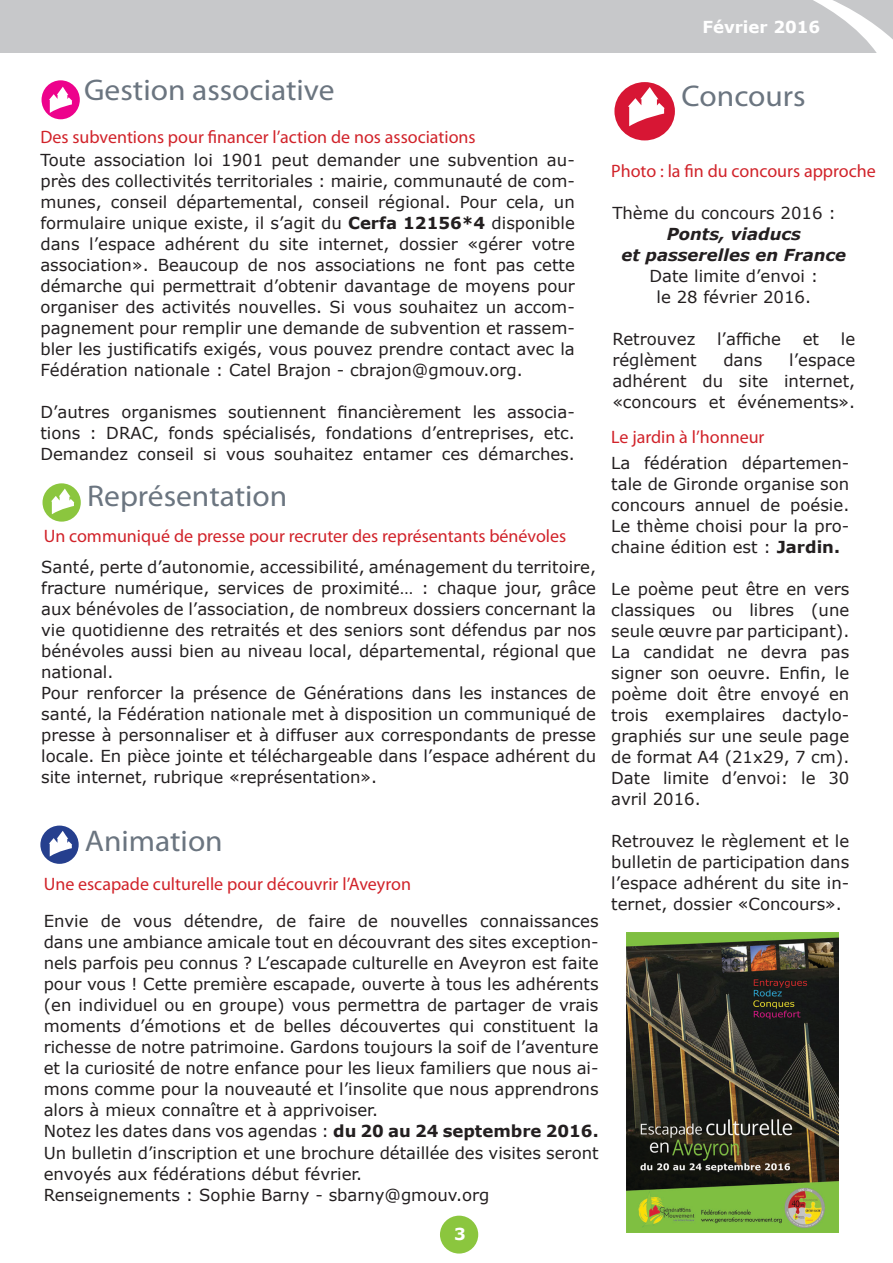
<style>
.page{position:relative;width:893px;height:1263px;background:#fff}
.page>*{position:absolute;margin:0;border:0;box-sizing:border-box;transform-origin:0 0}
.t1{font:30px "Myriad Pro";color:#6b7580;scale:1.05 1}
.t2{font:18px "Myriad Pro";color:#d1232a}
.t3{font:16.5px/21px "Verdana";color:#231f20;text-align:justify}
.t4{font:italic 700 16.5px/21px "Verdana";color:#231f20;text-align:center}
.t5{font:700 16.5px "Verdana";color:#fff}
.s1{font-weight:700}
</style>
<div class="page">
<div style="left:440px;top:1216px;width:38px;height:37px;background:#8bc63e;border-radius:50%"></div>
<div style="left:0;top:0;width:893px;height:52px;background:#c7c8ca"></div>
<svg style="left:757px;top:0;width:136px;height:53px"></svg>
<div style="left:40px;top:825px;width:39px;height:39px;background:#253f8e;border-radius:50%"></div>
<svg style="left:49px;top:831px;width:23px;height:25px"></svg>
<div style="left:614px;top:82px;width:61px;height:58px;background:#d71634;border-radius:50%"></div>
<svg style="left:628px;top:87px;width:37px;height:39px"></svg>
<div style="left:42px;top:80px;width:38px;height:39px;background:#ed028c;border-radius:50%"></div>
<svg style="left:49px;top:87px;width:23px;height:26px"></svg>
<div style="left:43px;top:483px;width:38px;height:39px;background:#8bc63e;border-radius:50%"></div>
<svg style="left:51px;top:488px;width:23px;height:26px"></svg>
<img style="left:626px;top:932px;width:213px;height:301px">
<p class="t5" style="left:702px;top:15px;width:119px">Février 2016</p>
<h1 class="t1" style="left:84px;top:71px;width:240px">Gestion associative</h1>
<h1 class="t1" style="left:682px;top:78px;width:120px">Concours</h1>
<p class="t2" style="left:40px;top:126px;width:437px">Des subventions pour financer l’action de nos associations</p>
<p class="t3" style="left:40px;top:149px;width:536px">Toute association loi 1901 peut demander une subvention au&shy;près des collectivités territoriales : mairie, communauté de com&shy;munes, conseil départemental, conseil régional. Pour cela, un formulaire unique existe, il s’agit du <span class="s1">Cerfa 12156*4</span> disponible dans l’espace adhérent du site internet, dossier «gérer votre association». Beaucoup de nos associations ne font pas cette démarche qui permettrait d’obtenir davantage de moyens pour organiser des activités nouvelles. Si vous souhaitez un accom&shy;pagnement pour remplir une demande de subvention et rassem&shy;bler les justificatifs exigés, vous pouvez prendre contact avec la Fédération nationale : Catel Brajon - cbrajon@gmouv.org.</p>
<p class="t3" style="left:40px;top:401px;width:536px">D’autres organismes soutiennent financièrement les associa&shy;tions : DRAC, fonds spécialisés, fondations d’entreprises, etc.<br>Demandez conseil si vous souhaitez entamer ces démarches.</p>
<h1 class="t1" style="left:87px;top:477px;width:192px">Représentation</h1>
<p class="t2" style="left:44px;top:524px;width:524px">Un communiqué de presse pour recruter des représentants bénévoles</p>
<p class="t3" style="left:41px;top:556px;width:556px;text-align:left">Santé, perte d’autonomie, accessibilité, aménagement du territoire, fracture numérique, services de proximité… : chaque jour, grâce aux bénévoles de l’association, de nombreux dossiers concernant la vie quotidienne des retraités et des seniors sont défendus par nos bénévoles aussi bien au niveau local, départemental, régional que national.<br>Pour renforcer la présence de Générations dans les instances de santé, la Fédération nationale met à disposition un communiqué de presse à personnaliser et à diffuser aux correspondants de presse locale. En pièce jointe et téléchargeable dans l’espace adhérent du site internet, rubrique «représentation».</p>
<h1 class="t1" style="left:85px;top:823px;width:133px">Animation</h1>
<p class="t2" style="left:44px;top:873px;width:369px">Une escapade culturelle pour découvrir l’Aveyron</p>
<p class="t3" style="left:44px;top:911px;width:556px;text-align:left">Envie de vous détendre, de faire de nouvelles connaissances dans une ambiance amicale tout en découvrant des sites exception&shy;nels parfois peu connus ? L’escapade culturelle en Aveyron est faite pour vous ! Cette première escapade, ouverte à tous les adhérents (en individuel ou en groupe) vous permettra de partager de vrais moments d’émotions et de belles découvertes qui constituent la richesse de notre patrimoine. Gardons toujours la soif de l’aventure et la curiosité de notre enfance pour les lieux familiers que nous ai&shy;mons comme pour la nouveauté et l’insolite que nous apprendrons alors à mieux connaître et à apprivoiser.<br>Notez les dates dans vos agendas : <span class="s1">du 20 au 24 septembre 2016.<br></span>Un bulletin d’inscription et une brochure détaillée des visites seront envoyés aux fédérations début février.<br>Renseignements : Sophie Barny - sbarny@gmouv.org</p>
<p class="t5" style="left:454px;top:1222px;width:13px">3</p>
<p class="t2" style="left:611px;top:160px;width:266px">Photo : la fin du concours approche</p>
<p class="t3" style="left:612px;top:202px;width:225px">Thème du concours 2016 :</p>
<p class="t4" style="left:621px;top:223px;width:226px">Ponts, viaducs<br>et passerelles en France</p>
<p class="t3" style="left:649px;top:265px;width:170px;text-align:center">Date limite d’envoi : le 28 février 2016.</p>
<p class="t3" style="left:612px;top:328px;width:85px">Retrouvez</p>
<p class="t3" style="left:717px;top:328px;width:65px">l’affiche</p>
<p class="t3" style="left:803px;top:328px;width:18px">et</p>
<p class="t3" style="left:841px;top:328px;width:16px">le</p>
<p class="t3" style="left:612px;top:349px;width:86px">réglèment</p>
<p class="t3" style="left:723px;top:349px;width:41px">dans</p>
<p class="t3" style="left:612px;top:349px;width:244px;text-indent:177px">l’espace adhérent du site internet, «concours et événements».</p>
<p class="t2" style="left:611px;top:425px;width:155px">Le jardin à l’honneur</p>
<p class="t3" style="left:611px;top:452px;width:240px">La fédération départemen&shy;tale de Gironde organise son concours annuel de poésie.<br>Le thème choisi pour la pro&shy;chaine édition est : <span class="s1">Jardin.</span></p>
<p class="t3" style="left:611px;top:578px;width:240px">Le poème peut être en vers classiques ou libres (une seule œuvre par participant).<br>La candidat ne devra pas signer son oeuvre. Enfin, le poème doit être envoyé en trois exemplaires dactylo&shy;graphiés sur une seule page de format A4 (21x29, 7 cm).<br>Date limite d’envoi: le 30 avril 2016.</p>
<p class="t3" style="left:611px;top:830px;width:240px">Retrouvez le règlement et le bulletin de participation dans l’espace adhérent du site in&shy;ternet, dossier «Concours».</p>
</div>
